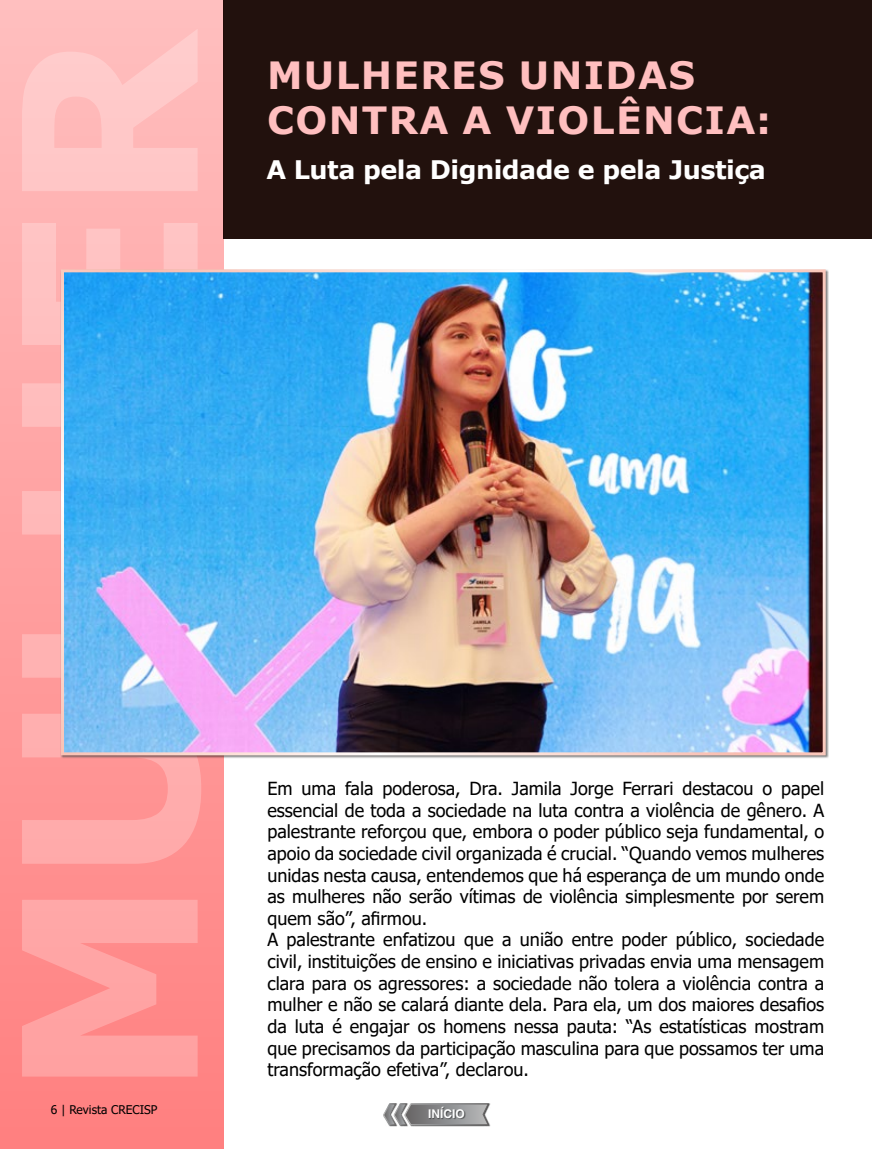
<style>
.page{position:relative;width:872px;height:1149px;background:#fff}
.page>*{position:absolute;margin:0;border:0;box-sizing:border-box;transform-origin:0 0}
.t1{font:700 37.5px/45px "Verdana";letter-spacing:.035em;color:#ffbfbf}
.t2{font:700 25.5px "Verdana";letter-spacing:-.02em;color:#fff}
.t3{font:18px/21.6px "Tahoma";color:#000}
.t4{font:12px "Tahoma";color:#000}
.t5{font:700 12px "Helvetica";color:#fff}
</style>
<div class="page">
<div style="left:383px;top:1103px;width:107px;height:23px;background:#000;opacity:.75"></div>
<svg style="left:383px;top:1103px;width:107px;height:22px;background:#9a9a9b"></svg>
<div style="left:429px;top:1106px;width:37px;height:13px;background:#000;opacity:.5"></div>
<div style="left:223px;top:0;width:649px;height:239px;background:#22110d"></div>
<div style="left:0;top:0;width:223px;height:1148px;background:linear-gradient(to bottom,#ffbfbf,#ff7f7f)"></div>
<svg style="left:22px;top:29px;width:179px;height:1047px;background:#feaaaa"></svg>
<img style="left:65px;top:273px;width:756px;height:478px">
<div style="left:61px;top:269px;width:764px;height:486px;border:3px solid #fff"></div>
<h1 class="t1" style="left:267px;top:52px;width:505px">MULHERES UNIDAS<br>CONTRA A VIOLÊNCIA:</h1>
<h2 class="t2" style="left:266px;top:151px;width:501px">A Luta pela Dignidade e pela Justiça</h2>
<p class="t3" style="left:267px;top:778px;width:558px">Em uma fala poderosa, Dra. Jamila Jorge Ferrari destacou o papel essencial de toda a sociedade na luta contra a violência de gênero. A palestrante reforçou que, embora o poder público seja fundamental, o apoio da sociedade civil organizada é crucial. “Quando vemos mulheres unidas nesta causa, entendemos que há esperança de um mundo onde as mulheres não serão vítimas de violência simplesmente por serem quem são”, afirmou.<br>A palestrante enfatizou que a união entre poder público, sociedade civil, instituições de ensino e iniciativas privadas envia uma mensagem clara para os agressores: a sociedade não tolera a violência contra a mulher e não se calará diante dela. Para ela, um dos maiores desafios da luta é engajar os homens nessa pauta: “As estatísticas mostram que precisamos da participação masculina para que possamos ter uma transformação efetiva”, declarou.</p>
<p class="t4" style="left:51px;top:1101px;width:108px">6 | Revista CRECISP</p>
<p class="t5" style="left:428px;top:1105px;width:38px">INÍCIO</p>
</div>
